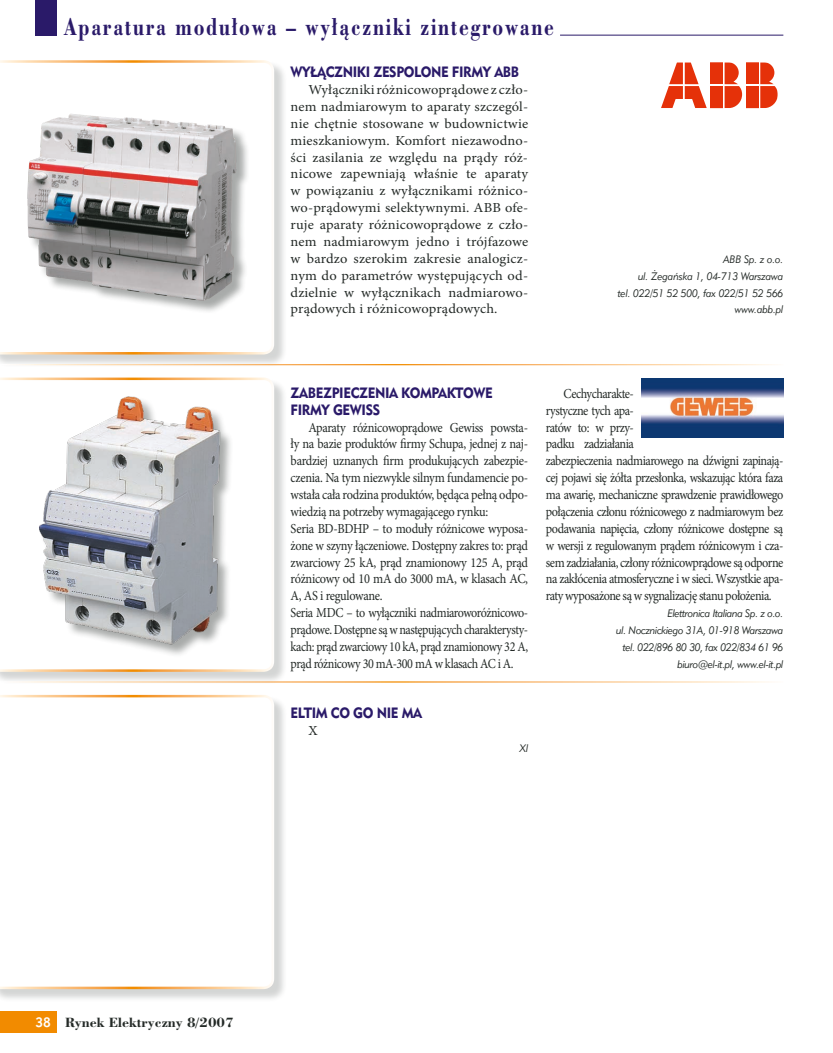
<style>
.page{position:relative;width:833px;height:1053px;background:#fff}
.page>*{position:absolute;margin:0;border:0;box-sizing:border-box;transform-origin:0 0}
.t1{font:700 22.75px "Bodoni PL";letter-spacing:.1em;color:#2a1a69;scale:.77 1}
.t2{font:13.75px/16.9px "Minion Pro";letter-spacing:-.035em;color:#242a27;scale:.9 1}
.t3{font:13.75px/16.9px "Minion Pro";letter-spacing:-.035em;color:#242a27;scale:.89 1}
.t4{font:13.75px/16.9px "Minion Pro";letter-spacing:-.035em;color:#242a27;text-align:justify;scale:1.05 1}
.t5{font:13.75px/16.9px "Geometr 415 Blk PL";letter-spacing:-.03em;color:#2a1a69;scale:.91 1}
.t6{font:13.75px "Minion Pro";letter-spacing:-.035em;color:#242a27}
.t7{font:700 12.5px "Bodoni PL";color:#242a27}
.t8{font:italic 10px/16.9px "Geometr 415 Lt PL";letter-spacing:-.025em;color:#242a27;text-align:right;scale:.94 1}
.s1{font-family:"Geometr 415 Md PL";font-weight:400;color:#fff}
</style>
<div class="page">
<div style="left:0;top:1011px;width:57px;height:21px;background:#f28b00"></div>
<div style="left:35px;top:0;width:22px;height:35px;background:#2a1a69"></div>
<hr style="left:560px;top:35px;width:223px;height:1px;background:#2a1a69">
<svg style="left:661px;top:62px;width:45px;height:46px"></svg>
<div style="left:710px;top:62px;width:12px;height:22px;background:#e53109"></div>
<svg style="left:724px;top:62px;width:18px;height:46px"></svg>
<div style="left:710px;top:86px;width:12px;height:22px;background:#e53109"></div>
<div style="left:745px;top:62px;width:13px;height:22px;background:#e53109"></div>
<svg style="left:760px;top:62px;width:17px;height:46px"></svg>
<div style="left:745px;top:86px;width:13px;height:22px;background:#e53109"></div>
<div style="left:0;top:61px;width:292px;height:312px;background:#242a27;opacity:.2"></div>
<svg style="left:0;top:60px;width:274px;height:294px"></svg>
<div style="left:0;top:378px;width:292px;height:312px;background:#242a27;opacity:.2"></div>
<svg style="left:0;top:377px;width:274px;height:294px"></svg>
<div style="left:0;top:695px;width:292px;height:312px;background:#242a27;opacity:.2"></div>
<svg style="left:0;top:694px;width:274px;height:295px"></svg>
<hr style="left:0;top:681px;width:783px;height:1px;background:#fff">
<hr style="left:0;top:364px;width:783px;height:1px;background:#fff">
<img style="left:641px;top:378px;width:142px;height:59px">
<h1 class="t1" style="left:64px;top:11px;width:638px">Aparatura modułowa – wyłączniki zintegrowane</h1>
<p class="t5" style="left:291px;top:63px;width:252px">WYŁĄCZNIKI ZESPOLONE FIRMY ABB</p>
<p class="t4" style="left:291px;top:81px;width:228px;text-indent:18px">Wyłączniki różnicowoprądowe z czło&shy;nem nadmiarowym to aparaty szczegól&shy;nie chętnie stosowane w budownictwie mieszkaniowym. Komfort niezawodno&shy;ści zasilania ze względu na prądy róż&shy;nicowe zapewniają właśnie te aparaty w powiązaniu z wyłącznikami różnico&shy;wo-prądowymi selektywnymi. ABB ofe&shy;ruje aparaty różnicowoprądowe z czło&shy;nem nadmiarowym jedno i trójfazowe w bardzo szerokim zakresie analogicz&shy;nym do parametrów występujących od&shy;dzielnie w wyłącznikach nadmiarowo&shy;prądowych i różnicowoprądowych.</p>
<p class="t8" style="left:618px;top:250px;width:178px">ABB Sp. z o.o.<br>ul. Żegańska 1, 04-713 Warszawa<br>tel. 022/51 52 500, fax 022/51 52 566 www.abb.pl</p>
<p class="t5" style="left:291px;top:384px;width:224px">ZAB EZPIECZENIA KOMPAKTOWE<br>FIRMY GEWISS</p>
<p class="t2" style="left:291px;top:419px;width:265px;text-indent:18px">Aparaty różnicowoprądowe Gewiss powsta&shy;ły na bazie produktów firmy Schupa, jednej z naj&shy;bardziej uznanych firm produkujących zabezpie&shy;czenia. Na tym niezwykle silnym fundamencie po&shy;wstała cała rodzina produktów, będąca pełną odpo&shy;wiedzią na potrzeby wymagającego rynku:<br>Seria BD-BDHP – to moduły różnicowe wyposa&shy;żone w szyny łączeniowe. Dostępny zakres to: prąd zwarciowy 25 kA, prąd znamionowy 125 A, prąd różnicowy od 10 mA do 3000 mA, w klasach AC, A, AS i regulowane.<br>Seria MDC – to wyłączniki nadmiaroworóżnicowo&shy;prądowe. Dostępne są w następujących charakterysty&shy;kach: prąd zwarciowy 10 kA, prąd znamionowy 32 A, prąd różnicowy 30 mA-300 mA w klasach AC i A.</p>
<p class="t5" style="left:291px;top:704px;width:140px">E LTIM CO GO NIE MA</p>
<p class="t6" style="left:308px;top:721px;width:11px">X</p>
<p class="t8" style="left:519px;top:739px;width:11px">Xl</p>
<p class="t3" style="left:546px;top:385px;width:268px;text-indent:18px">Cechy charakte-<br>rystyczne tych apa-<br>ratów to: w przy-<br>padku zadziałania<br>zabezpieczenia nadmiarowego na dźwigni zapinają&shy;cej pojawi się żółta przesłonka, wskazując która faza ma awarię, mechaniczne sprawdzenie prawidłowego połączenia członu różnicowego z nadmiarowym bez podawania napięcia, człony różnicowe dostępne są w wersji z regulowanym prądem różnicowym i cza&shy;sem zadziałania, człony różnicowprądowe są odporne na zakłócenia atmosferyczne i w sieci. Wszystkie apa&shy;raty wyposażone są w sygnalizację stanu położenia.</p>
<p class="t8" style="left:616px;top:604px;width:179px">Elettronica Italiana Sp. z o.o.<br>ul. Nocznickiego 31A, 01-918 Warszawa tel. 022/896 80 30, fax 022/834 61 96 biuro@el-it.pl, www.el-it.pl</p>
<p class="t7" style="left:35px;top:1012px;width:200px"><span class="s1">38</span> Rynek Elektryczny 8/2007</p>
</div>
